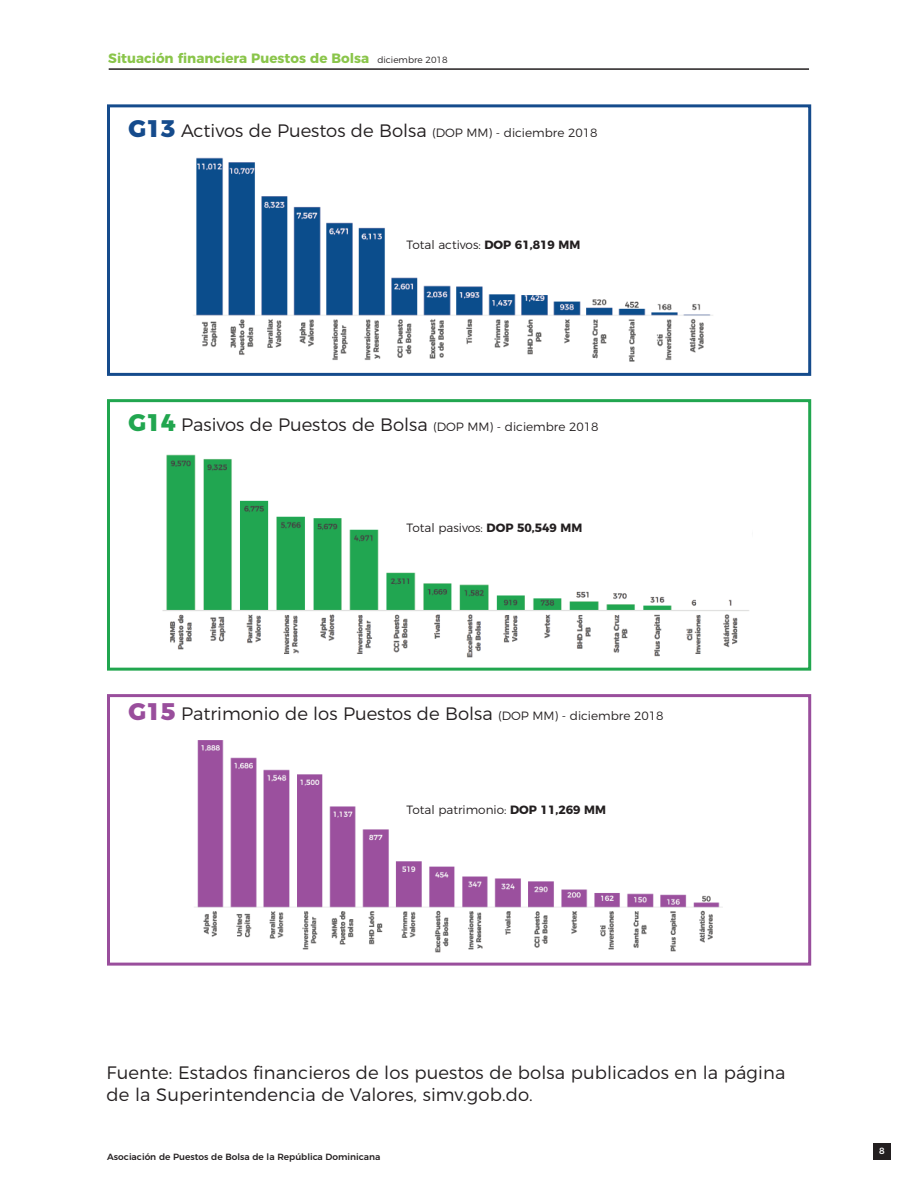
<style>
.page{position:relative;width:918px;height:1188px;background:#fff}
.page>*{position:absolute;margin:0;border:0;box-sizing:border-box;transform-origin:0 0}
.t1{font:300 18px/21.6px "Montserrat";letter-spacing:.005em;color:#231f20}
.t2{font:700 13.5px "Montserrat";color:#8ac54a}
.t3{font:300 12px "Montserrat";color:#231f20}
.t4{font:500 9px "Montserrat";color:#231f20}
.t5{font:500 9px "Montserrat";color:#fff}
.s1{font-weight:300;font-size:9px;color:#231f20}
.s2{font-weight:800;font-size:24px;color:#154b8c}
.s3{font-size:12px}
.s4{font-weight:700}
.s5{font-weight:800;font-size:24px;color:#21a64f}
.s6{font-weight:800;font-size:24px;color:#994e9c}
</style>
<div class="page">
<img style="left:194px;top:740px;width:529px;height:213px">
<img style="left:162px;top:454px;width:587px;height:204px">
<img style="left:193px;top:157px;width:520px;height:205px">
<hr style="left:109px;top:68px;width:700px;height:2px;background:#231f20">
<div style="left:107px;top:104px;width:704px;height:272px;border:3px solid #154b8c"></div>
<div style="left:107px;top:399px;width:704px;height:272px;border:3px solid #21a64f"></div>
<div style="left:107px;top:694px;width:704px;height:272px;border:3px solid #994e9c"></div>
<div style="left:873px;top:1143px;width:17px;height:17px;background:#231f20"></div>
<p class="t2" style="left:108px;top:47px;width:341px">Situación financiera Puestos de Bolsa <span class="s1">diciembre 2018</span></p>
<p class="t1" style="left:128px;top:118px;width:471px"><span class="s2">G13</span> Activos de Puestos de Bolsa <span class="s3">(DOP MM) - diciembre 2018</span></p>
<p class="t3" style="left:407px;top:235px;width:175px">Total activos: <span class="s4">DOP 61,819 MM</span></p>
<p class="t1" style="left:128px;top:413px;width:472px"><span class="s5">G14</span> Pasivos de Puestos de Bolsa <span class="s3">(DOP MM) - diciembre 2018</span></p>
<p class="t3" style="left:407px;top:518px;width:177px">Total pasivos: <span class="s4">DOP 50,549 MM</span></p>
<p class="t1" style="left:128px;top:702px;width:537px"><span class="s6">G15</span> Patrimonio de los Puestos de Bolsa <span class="s3">(DOP MM) - diciembre 2018</span></p>
<p class="t3" style="left:407px;top:800px;width:201px">Total patrimonio: <span class="s4">DOP 11,269 MM</span></p>
<p class="t1" style="left:107px;top:1061px;width:680px">Fuente: Estados financieros de los puestos de bolsa publicados en la página de la Superintendencia de Valores, simv.gob.do.</p>
<p class="t4" style="left:107px;top:1149px;width:275px">Asociación de Puestos de Bolsa de la República Dominicana</p>
<p class="t5" style="left:879px;top:1144px;width:7px">8</p>
</div>
